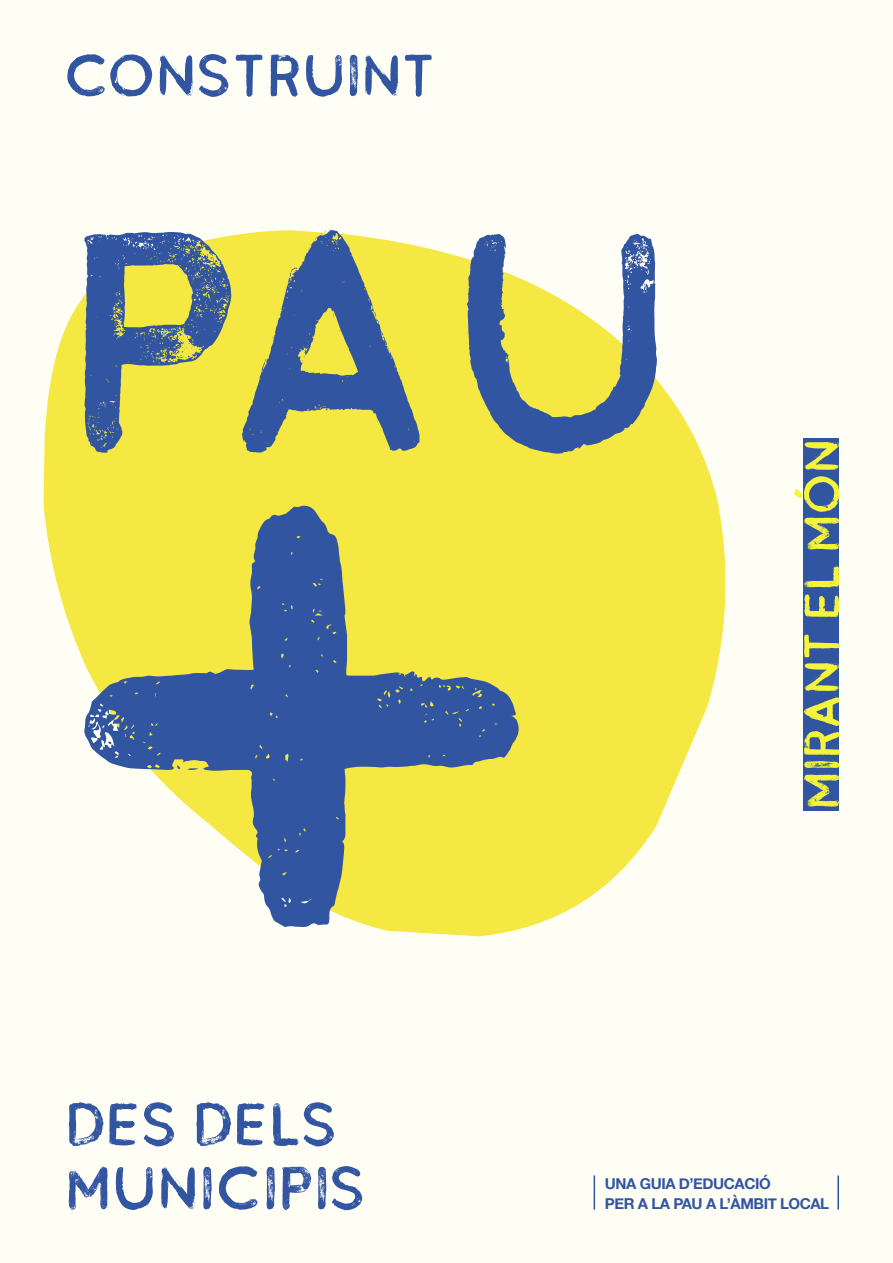
<style>
.page{position:relative;width:893px;height:1263px;background:#fefef5}
.page>*{position:absolute;margin:0;border:0;box-sizing:border-box;transform-origin:0 0}
.t1{font:61.05px "Buckwheat TC Sans Painted";letter-spacing:-.03em;color:#3255a1}
.t2{font:59.25px "Buckwheat TC Sans Painted";letter-spacing:-.03em;color:#3255a1}
.t3{font:50.25px "Buckwheat TC Sans Painted";letter-spacing:-.03em;color:#f5f43a}
.t4{font:700 15px "Helvetica Neue";letter-spacing:-.03em;color:#3255a1}
</style>
<div class="page">
<svg style="left:44px;top:296px;width:682px;height:640px;fill:#f5e843"></svg>
<svg style="left:84px;top:229px;width:573px;height:225px;background:#acb279"></svg>
<svg style="left:84px;top:506px;width:436px;height:422px;background:#b2b77b"></svg>
<div style="left:804px;top:438px;width:35px;height:373px;background:#3255a1"></div>
<hr style="left:594px;top:1175px;width:1px;height:34px;background:#3255a1">
<hr style="left:837px;top:1175px;width:2px;height:34px;background:#3255a1">
<p class="t2" style="left:64px;top:38px;width:374px">CONSTRUINT</p>
<p class="t1" style="left:64px;top:1085px;width:277px">DES DELS</p>
<p class="t1" style="left:64px;top:1149px;width:306px">MUNICIPIS</p>
<p class="t3" style="left:790px;top:811px;width:374px;rotate:-90deg">MIRANT EL MÓN</p>
<p class="t4" style="left:605px;top:1172px;width:167px">UNA GUIA D’EDUCACIÓ</p>
<p class="t4" style="left:605px;top:1192px;width:226px">PER A LA PAU A L’ÀMBIT LOCAL</p>
</div>
